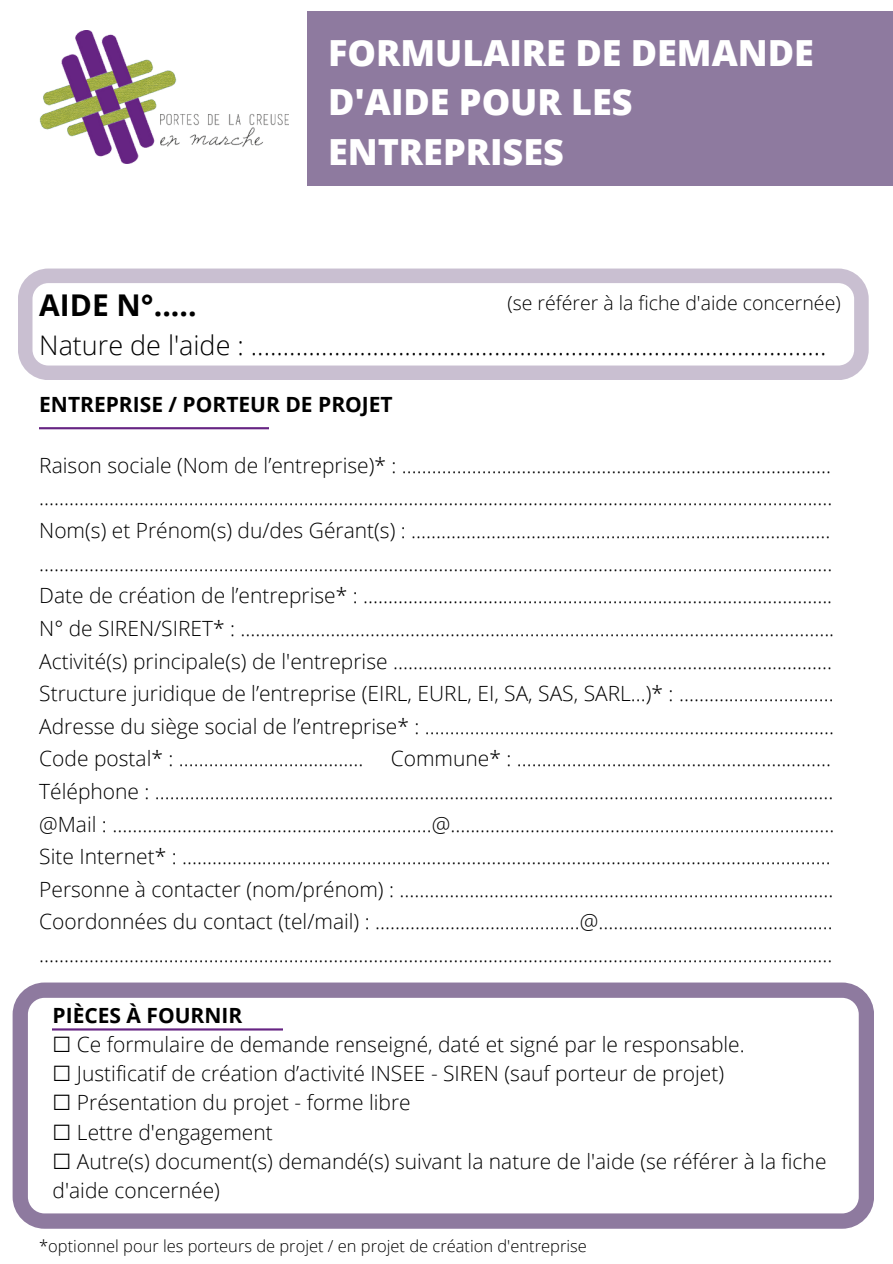
<style>
.page{position:relative;width:893px;height:1264px;background:#fff}
.page>*{position:absolute;margin:0;border:0;box-sizing:border-box;transform-origin:0 0}
.t1{font:800 36px/49.5px "Open Sans";color:#fff}
.t2{font:700 30px "Open Sans";color:#000}
.t3{font:300 27px "Open Sans";color:#000}
.t4{font:300 21px/29.2px "Open Sans";color:#000}
.t5{font:700 21px "Open Sans";color:#000}
.t6{font:300 19.5px "Open Sans";color:#000}
.t7{font:300 16.5px "Open Sans";color:#000}
.s1{font-family:"DejaVu Sans";font-weight:400}
</style>
<div class="page">
<div style="left:308px;top:11px;width:584px;height:175px;background:#8e7a9f"></div>
<img style="left:39px;top:30px;width:249px;height:134px">
<svg style="left:13px;top:982px;width:860px;height:246px"></svg>
<svg style="left:39px;top:427px;width:230px;height:3px"></svg>
<svg style="left:53px;top:1022px;width:229px;height:14px"></svg>
<svg style="left:18px;top:268px;width:850px;height:112px"></svg>
<p class="t1" style="left:328px;top:27px;width:487px">FORMULAIRE DE DEMANDE<br>D'AIDE POUR LES<br>ENTREPRISES</p>
<p class="t2" style="left:39px;top:284px;width:159px">AIDE N°.....</p>
<p class="t3" style="left:39px;top:326px;width:788px">Nature de l'aide : ..........................................................................................</p>
<p class="t6" style="left:507px;top:289px;width:334px">(se référer à la fiche d'aide concernée)</p>
<p class="t5" style="left:39px;top:390px;width:355px">ENTREPRISE / PORTEUR DE PROJET</p>
<p class="t4" style="left:39px;top:450px;width:793px">Raison sociale (Nom de l’entreprise)* : ......................................................................................</p>
<p class="t4" style="left:39px;top:482px;width:794px">...............................................................................................................................................................</p>
<p class="t4" style="left:39px;top:515px;width:792px">Nom(s) et Prénom(s) du/des Gérant(s) : ....................................................................................</p>
<p class="t4" style="left:39px;top:548px;width:794px">...............................................................................................................................................................</p>
<p class="t4" style="left:39px;top:580px;width:794px">Date de création de l’entreprise* : ..............................................................................................</p>
<p class="t4" style="left:39px;top:613px;width:796px">N° de SIREN/SIRET* : .......................................................................................................................</p>
<p class="t4" style="left:39px;top:645px;width:794px">Activité(s) principale(s) de l'entreprise ........................................................................................</p>
<p class="t4" style="left:39px;top:678px;width:796px">Structure juridique de l’entreprise (EIRL, EURL, EI, SA, SAS, SARL...)* : ...............................</p>
<p class="t4" style="left:39px;top:711px;width:796px">Adresse du siège social de l’entreprise* : ..................................................................................</p>
<p class="t4" style="left:39px;top:743px;width:326px">Code postal* : .....................................</p>
<p class="t4" style="left:391px;top:743px;width:442px">Commune* : ...............................................................</p>
<p class="t4" style="left:39px;top:776px;width:795px">Téléphone : ........................................................................................................................................</p>
<p class="t4" style="left:39px;top:808px;width:796px">@Mail : ................................................................@.............................................................................</p>
<p class="t4" style="left:39px;top:841px;width:793px">Site Internet* : ..................................................................................................................................</p>
<p class="t4" style="left:39px;top:874px;width:795px">Personne à contacter (nom/prénom) : .......................................................................................</p>
<p class="t4" style="left:39px;top:906px;width:795px">Coordonnées du contact (tel/mail) : .........................................@...............................................</p>
<p class="t4" style="left:39px;top:939px;width:794px">...............................................................................................................................................................</p>
<p class="t5" style="left:53px;top:1000px;width:191px">PIÈCES À FOURNIR</p>
<p class="t4" style="left:53px;top:1028px;width:693px"><span class="s1">☐</span> Ce formulaire de demande renseigné, daté et signé par le responsable.</p>
<p class="t4" style="left:53px;top:1058px;width:673px"><span class="s1">☐</span> Justificatif de création d’activité INSEE - SIREN (sauf porteur de projet)</p>
<p class="t4" style="left:53px;top:1087px;width:359px"><span class="s1">☐</span> Présentation du projet - forme libre</p>
<p class="t4" style="left:53px;top:1116px;width:222px"><span class="s1">☐</span> Lettre d'engagement</p>
<p class="t4" style="left:53px;top:1145px;width:775px"><span class="s1">☐</span> Autre(s) document(s) demandé(s) suivant la nature de l'aide (se référer à la fiche d'aide concernée)</p>
<p class="t7" style="left:39px;top:1233px;width:549px">*optionnel pour les porteurs de projet / en projet de création d'entreprise</p>
</div>
